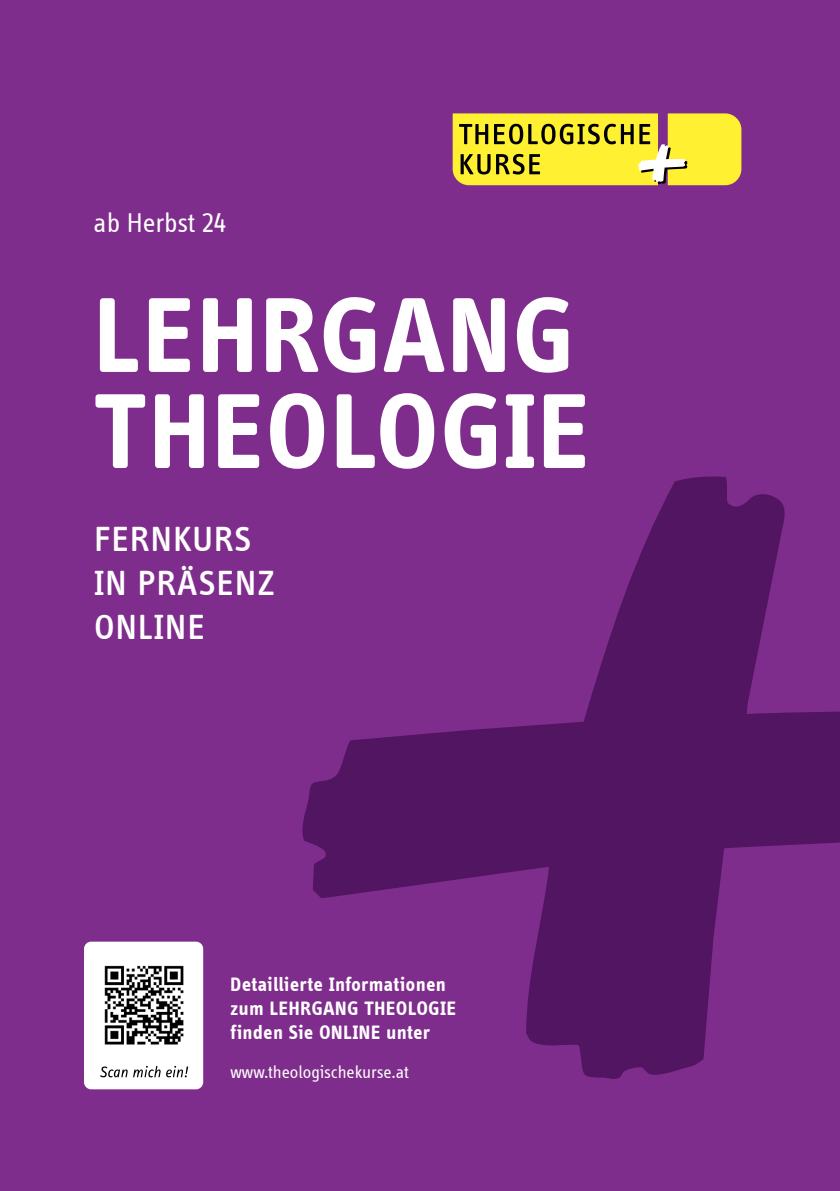
<style>
.page{position:relative;width:840px;height:1191px;background:#fff}
.page>*{position:absolute;margin:0;border:0;box-sizing:border-box;transform-origin:0 0}
.t1{font:700 110px/96px "Info Disp";letter-spacing:.03em;color:#fff}
.t2{font:500 36px/44px "Info Disp";letter-spacing:.04em;color:#fff}
.t3{font:28px "Info Disp";letter-spacing:-.005em;color:#fff}
.t4{font:700 20px/24px "Info Disp";letter-spacing:.04em;color:#fff}
.t5{font:18px "Info Disp";color:#fff}
</style>
<div class="page">
<div style="left:0;top:0;width:839px;height:1191px;background:#7f2d8c"></div>
<svg style="left:302px;top:476px;width:537px;height:603px"></svg>
<svg style="left:452px;top:113px;width:289px;height:72px;background:#decf35"></svg>
<div style="left:84px;top:941px;width:119px;height:148px;background:#fff;border-radius:7px"></div>
<svg style="left:100px;top:1065px;width:88px;height:12px"></svg>
<img style="left:104px;top:965px;width:80px;height:80px">
<h3 class="t3" style="left:94px;top:208px;width:134px">ab Herbst 24</h3>
<h1 class="t1" style="left:94px;top:287px;width:496px">LEHRGANG<br>THEOLOGIE</h1>
<h2 class="t2" style="left:94px;top:516px;width:182px">FERNKURS<br>IN PRÄSENZ<br>ONLINE</h2>
<p class="t4" style="left:230px;top:972px;width:227px">Detaillierte Informationen zum LEHRGANG THEOLOGIE finden Sie ONLINE unter</p>
<p class="t5" style="left:230px;top:1062px;width:180px">www.theologischekurse.at</p>
</div>
